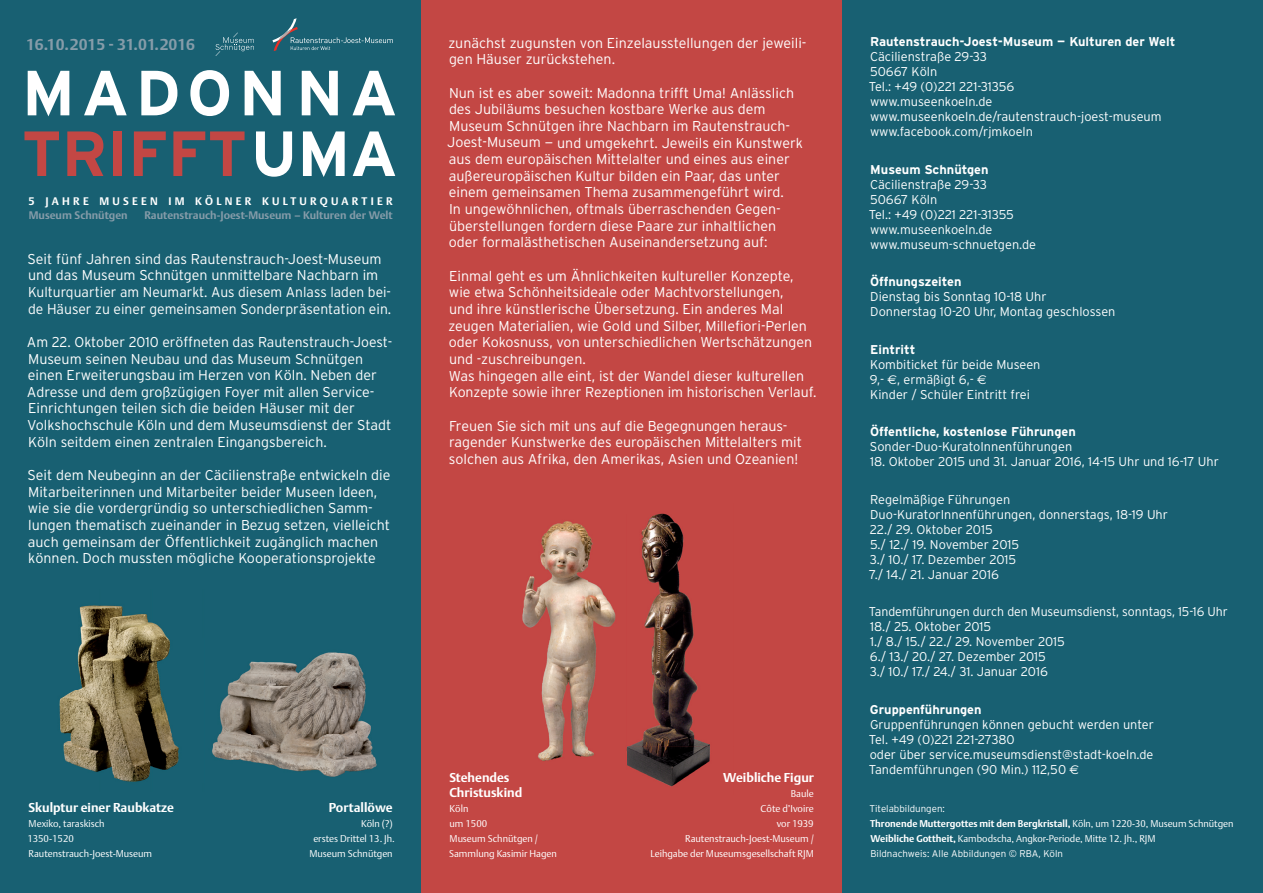
<style>
.page{position:relative;width:1263px;height:893px;background:#fff}
.page>*{position:absolute;margin:0;border:0;box-sizing:border-box;transform-origin:0 0}
.t1{font:700 63.6px "Interstate";letter-spacing:-.005em;color:#c34744}
.t2{font:700 63.6px "Interstate";letter-spacing:.1em;color:#fff}
.t3{font:700 15.6px "DTL Argo T";color:#869ca9}
.t4{font:300 14.25px/16.6px "Interstate";color:#fff}
.t5{font:300 12.75px/15px "Interstate";color:#fff}
.t6{font:700 12.75px "Interstate";color:#fff}
.t7{font:700 12.75px/15px "DTL Argo T";color:#fff}
.t8{font:700 10.95px "DTL Argo T";color:#869ca9}
.t9{font:700 10.95px "DTL Argo T";letter-spacing:.3em;color:#fff}
.t10{font:300 9.75px/15px "DTL Argo T";color:#fff}
.t11{font:300 9.75px "Interstate";color:#fff}
.s1{color:#fff}
.s2{font-family:"Euro Sans";font-weight:400}
.s3{font-weight:700}
</style>
<div class="page">
<div style="left:0;top:0;width:842px;height:893px;background:#c34744"></div>
<div style="left:0;top:0;width:421px;height:893px;background:#186072"></div>
<div style="left:842px;top:0;width:421px;height:893px;background:#186072"></div>
<svg style="left:216px;top:33px;width:38px;height:23px"></svg>
<svg style="left:272px;top:18px;width:121px;height:33px"></svg>
<img style="left:79px;top:605px;width:90px;height:35px">
<img style="left:59px;top:640px;width:115px;height:101px">
<img style="left:63px;top:741px;width:116px;height:41px">
<img style="left:212px;top:652px;width:165px;height:125px">
<img style="left:626px;top:513px;width:84px;height:274px">
<img style="left:522px;top:521px;width:94px;height:240px">
<p class="t3" style="left:26px;top:35px;width:171px">16.10.2015 - 31.01.2016</p>
<h1 class="t2" style="left:22px;top:57px;width:377px">MADONNA</h1>
<h1 class="t1" style="left:22px;top:118px;width:378px">TRIFFT <span class="s1">UMA</span></h1>
<p class="t9" style="left:29px;top:195px;width:365px">5 JAHRE MUSEEN IM KÖLNER KULTURQUARTIER</p>
<p class="t8" style="left:29px;top:209px;width:100px">Museum Schnütgen</p>
<p class="t8" style="left:144px;top:209px;width:250px">Rautenstrauch-Joest-Museum – Kulturen der Welt</p>
<p class="t4" style="left:28px;top:250px;width:365px">Seit fünf Jahren sind das Rautenstrauch-Joest-Museum und das Museum Schnütgen unmittelbare Nachbarn im Kulturquartier am Neumarkt. Aus diesem Anlass laden bei - de Häuser zu einer gemeinsamen Sonderpräsentation ein.</p>
<p class="t4" style="left:27px;top:333px;width:367px">Am 22. Oktober 2010 eröffneten das Rautenstrauch-Joest-Museum seinen Neubau und das Museum Schnütgen einen Erweiterungsbau im Herzen von Köln. Neben der Adresse und dem großzügigen Foyer mit allen Service-Einrichtungen teilen sich die beiden Häuser mit der Volkshochschule Köln und dem Museumsdienst der Stadt Köln seitdem einen zentralen Eingangsbereich.</p>
<p class="t4" style="left:28px;top:467px;width:364px">Seit dem Neubeginn an der Cäcilienstraße entwickeln die Mitarbeiterinnen und Mitarbeiter beider Museen Ideen, wie sie die vordergründig so unterschiedlichen Samm&shy;lungen thematisch zueinander in Bezug setzen, vielleicht auch gemeinsam der Öffentlichkeit zugänglich machen können. Doch mussten mögliche Kooperationsprojekte</p>
<p class="t4" style="left:448px;top:34px;width:360px">zunächst zugunsten von Einzelausstellungen der jeweili&shy;gen Häuser zurückstehen.</p>
<p class="t4" style="left:447px;top:84px;width:357px">Nun ist es aber soweit: Madonna trifft Uma! Anlässlich des Jubiläums besuchen kostbare Werke aus dem Museum Schnütgen ihre Nachbarn im Rautenstrauch-Joest-Museum – und umgekehrt. Jeweils ein Kunstwerk aus dem europäischen Mittelalter und eines aus einer außereuropäischen Kultur bilden ein Paar, das unter einem gemeinsamen Thema zusammengeführt wird.<br>In ungewöhnlichen, oftmals überraschenden Gegen&shy;überstellungen fordern diese Paare zur inhaltlichen oder formalästhe tischen Auseinandersetzung auf:</p>
<p class="t4" style="left:448px;top:267px;width:370px">Einmal geht es um Ähnlichkeiten kultureller Konzepte, wie etwa Schönheitsideale oder Machtvorstellungen,<br>und ihre künstlerische Übersetzung. Ein anderes Mal zeugen Materialien, wie Gold und Silber, Millefiori-Perlen oder Kokosnuss, von unterschiedlichen Wertschätzungen und -zuschreibungen.<br>Was hingegen alle eint, ist der Wandel dieser kulturellen Konzepte sowie ihrer Rezeptionen im historischen Verlauf.</p>
<p class="t4" style="left:449px;top:417px;width:354px">Freuen Sie sich mit uns auf die Begegnungen heraus&shy;ragender Kunstwerke des europäischen Mittelalters mit solchen aus Afrika, den Amerikas, Asien und Ozeanien!</p>
<p class="t7" style="left:28px;top:799px;width:147px">Skulptur einer Raubkatze</p>
<p class="t10" style="left:27px;top:816px;width:126px">Mexiko, taraskisch<br>1350-1520<br>Rautenstrauch-Joest-Museum</p>
<p class="t7" style="left:329px;top:799px;width:65px">Portallöwe</p>
<p class="t10" style="left:309px;top:816px;width:87px;text-align:right">Köln (?)<br>erstes Drittel 13. Jh.<br>Museum Schnütgen</p>
<p class="t7" style="left:449px;top:769px;width:74px">Stehendes<br>Christuskind</p>
<p class="t10" style="left:449px;top:801px;width:109px">Köln<br>um 1500<br>Museum Schnütgen /<br>Sammlung Kasimir Hagen</p>
<p class="t7" style="left:723px;top:769px;width:92px">Weibliche Figur</p>
<p class="t10" style="left:651px;top:786px;width:165px;text-align:right">Baule<br>Côte d’Ivoire<br>vor 1939<br>Rautenstrauch-Joest-Museum /<br>Leihgabe der Museumsgesellschaft RJM</p>
<p class="t6" style="left:870px;top:35px;width:307px">Rautenstrauch-Joest-Museum – Kulturen der Welt</p>
<p class="t5" style="left:869px;top:49px;width:294px">Cäcilienstraße 29-33<br>50667 Köln<br>Tel.: +49 (0)221 221-31356<br>www.museenkoeln.de www.museenkoeln.de/rautenstrauch-joest-museum www.facebook.com/rjmkoeln</p>
<p class="t6" style="left:870px;top:162px;width:120px">Museum Schnütgen</p>
<p class="t5" style="left:869px;top:177px;width:169px">Cäcilienstraße 29-33<br>50667 Köln<br>Tel.: +49 (0)221 221-31355 www.museenkoeln.de www.museum-schnuetgen.de</p>
<p class="t6" style="left:870px;top:275px;width:93px">Öffnungszeiten</p>
<p class="t5" style="left:870px;top:289px;width:247px">Dienstag bis Sonntag 10-18 Uhr<br>Donnerstag 10-20 Uhr, Montag geschlossen</p>
<p class="t6" style="left:870px;top:342px;width:47px">Eintritt</p>
<p class="t5" style="left:870px;top:357px;width:172px">Kombiticket für beide Museen<br>9,- <span class="s2">€</span>, ermäßigt 6,- <span class="s2">€<br></span>Kinder / Schüler Eintritt frei</p>
<p class="t6" style="left:870px;top:425px;width:207px">Öffentliche, kostenlose Führungen</p>
<p class="t5" style="left:870px;top:439px;width:204px">Sonder-Duo-KuratoInnenführungen</p>
<p class="t5" style="left:870px;top:454px;width:350px">18. Oktober 2015 und 31. Januar 2016, 14-15 Uhr und 16-17 Uhr</p>
<p class="t5" style="left:869px;top:492px;width:300px">Regelmäßige Führungen<br>Duo-KuratorInnenführungen, donnerstags, 18-19 Uhr<br>22./ 29. Oktober 2015<br>5./ 12./ 19. November 2015<br>3./ 10./ 17. Dezember 2015<br>7./ 14./ 21. Januar 2016</p>
<p class="t5" style="left:869px;top:604px;width:360px">Tandemführungen durch den Museumsdienst, sonntags, 15-16 Uhr 18./ 25. Oktober 2015<br>1./ 8./ 15./ 22./ 29. November 2015<br>6./ 13./ 20./ 27. Dezember 2015<br>3./ 10./ 17./ 24./ 31. Januar 2016</p>
<p class="t6" style="left:870px;top:702px;width:113px">Gruppenführungen</p>
<p class="t5" style="left:869px;top:717px;width:287px">Gruppenführungen können gebucht werden unter Tel. +49 (0)221 221-27380<br>oder über service.museumsdienst@stadt-koeln.de Tandemführungen (90 Min.) 112,50 <span class="s2">€</span></p>
<p class="t11" style="left:869px;top:803px;width:77px">Titelabbildungen:</p>
<p class="t10" style="left:870px;top:815px;width:365px"><span class="s3">Thronende Muttergottes mit dem Bergkristall,</span> Köln, um 1220-30, Museum Schnütgen<br><span class="s3">Weibliche Gottheit,</span> Kambodscha, Angkor-Periode, Mitte 12. Jh., RJM</p>
<p class="t11" style="left:870px;top:848px;width:194px">Bildnachweis: Alle Abbildungen © RBA, Köln</p>
</div>
